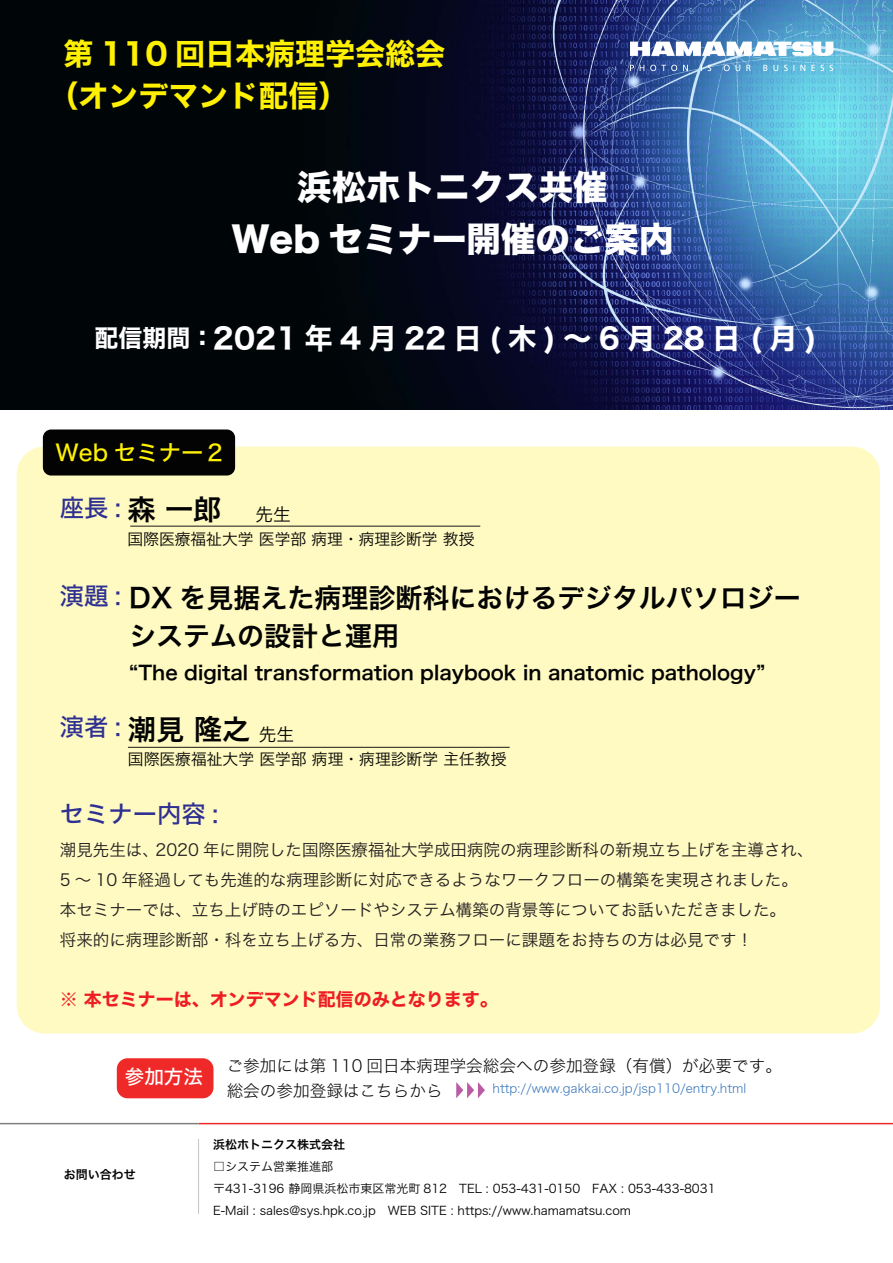
<style>
.page{position:relative;width:893px;height:1263px;background:#fff}
.page>*{position:absolute;margin:0;border:0;box-sizing:border-box;transform-origin:0 0}
.t1{font:34.5px/52.5px "Hira Kaku Std W8";color:#fff;text-align:center}
.t2{font:30px/42px "Hira Kaku Std W7";color:#fff101}
.t3{font:28.5px "Hira Kaku Std N W7";letter-spacing:.25em;color:#fff}
.t4{font:28.2px "Hira Kaku Std W6";color:#030303}
.t5{font:27px/37.5px "Hira Kaku Std N W6";color:#030303}
.t6{font:24.3px "Hira Kaku Std W5";color:#2e3092}
.t7{font:22.5px "Hira Kaku Std W5";color:#fff101}
.t8{font:19.5px "Hira Kaku Std N W6";color:#030303}
.t9{font:19.5px "Hira Kaku Std W5";color:#fff}
.t10{font:18px "Hira Kaku Std W7";color:#ee1d23}
.t11{font:17.7px "Hira Kaku Std W3";color:#030303}
.t12{font:16.65px/24.9px "Hira Kaku Std W2";color:#030303}
.t13{font:16.5px/30px "Hira Kaku Std W3";color:#231f20}
.t14{font:15.75px "Hira Kaku Std W3";color:#030303}
.t15{font:12.45px "Hira Kaku Std W2";color:#3474ba}
.t16{font:12px/21.9px "Hira Kaku Pro W3";color:#030303}
.t17{font:12px "Hira Kaku Pro W6";color:#030303}
.s1{font-family:"Hira Kaku Std W7";font-size:24px}
.s2{font-family:"Hira Kaku Std W5";font-size:24.3px;color:#2e3092}
</style>
<div class="page">
<hr style="left:199px;top:1123px;width:694px;height:1px;background:#ee2928">
<hr style="left:0;top:1123px;width:199px;height:1px;background:#7d8083">
<hr style="left:198px;top:1139px;width:1px;height:75px;background:#c2c3c5">
<div style="left:17px;top:447px;width:863px;height:586px;background:#fffac1;border-radius:28px"></div>
<div style="left:43px;top:429px;width:192px;height:46px;background:#030303;border-radius:8px"></div>
<hr style="left:128px;top:747px;width:382px;height:1px;background:#1a1a19">
<hr style="left:130px;top:526px;width:350px;height:1px;background:#1a1a19">
<div style="left:117px;top:1058px;width:96px;height:40px;background:#ee2928;border-radius:11px"></div>
<svg style="left:456px;top:1082px;width:29px;height:16px"></svg>
<img style="left:0;top:0;width:893px;height:410px">
<svg style="left:630px;top:42px;width:203px;height:14px"></svg>
<svg style="left:630px;top:65px;width:203px;height:6px"></svg>
<h2 class="t2" style="left:48px;top:34px;width:398px;text-indent:15px">第 110 回日本病理学会総会（オンデマンド配信）</h2>
<h1 class="t1" style="left:231px;top:161px;width:444px">浜松ホトニクス共催<br>Web セミナー開催のご案内</h1>
<h3 class="t3" style="left:94px;top:316px;width:724px"><span class="s1">配信期間：</span>2021年4月22日(木)～6月28日 (月)</h3>
<h3 class="t7" style="left:56px;top:435px;width:172px">Web セミナー２</h3>
<h3 class="t6" style="left:60px;top:489px;width:63px">座長 :</h3>
<p class="t11" style="left:255px;top:501px;width:37px">先生</p>
<h3 class="t4" style="left:127px;top:488px;width:96px">森 一郎</h3>
<p class="t14" style="left:127px;top:528px;width:348px">国際医療福祉大学 医学部 病理・病理診断学 教授</p>
<h3 class="t5" style="left:129px;top:580px;width:673px;text-indent:-69px"><span class="s2">演題 :</span> DX を見据えた病理診断科におけるデジタルパソロジーシステムの設計と運用</h3>
<p class="t8" style="left:129px;top:658px;width:637px">“The digital transformation playbook in anatomic pathology”</p>
<h3 class="t4" style="left:128px;top:707px;width:124px">潮見 隆之</h3>
<p class="t14" style="left:128px;top:747px;width:380px">国際医療福祉大学 医学部 病理・病理診断学 主任教授</p>
<h3 class="t6" style="left:60px;top:708px;width:63px">演者 :</h3>
<p class="t11" style="left:259px;top:720px;width:37px">先生</p>
<h3 class="t6" style="left:60px;top:795px;width:160px">セミナー内容 :</h3>
<p class="t13" style="left:60px;top:834px;width:755px">潮見先生は、2020 年に開院した国際医療福祉大学成田病院の病理診断科の新規立ち上げを主導され、5 ～ 10 年経過しても先進的な病理診断に対応できるようなワークフローの構築を実現されました。本セミナーでは、立ち上げ時のエピソードやシステム構築の背景等についてお話いただきました。<br>将来的に病理診断部・科を立ち上げる方、日常の業務フローに課題をお持ちの方は必見です！</p>
<p class="t10" style="left:60px;top:985px;width:439px">※ 本セミナーは、オンデマンド配信のみとなります。</p>
<p class="t9" style="left:125px;top:1062px;width:79px">参加方法</p>
<p class="t12" style="left:227px;top:1053px;width:557px">ご参加には第 110 回日本病理学会総会への参加登録（有償）が必要です。総会の参加登録はこちらから　</p>
<p class="t15" style="left:493px;top:1079px;width:255px">http://www.gakkai.co.jp/jsp110/entry.html</p>
<p class="t17" style="left:64px;top:1163px;width:73px">お問い合わせ</p>
<p class="t17" style="left:213px;top:1133px;width:133px">浜松ホトニクス株式会社</p>
<p class="t16" style="left:213px;top:1155px;width:504px">□システム営業推進部<br>〒431-3196 静岡県浜松市東区常光町 812　TEL : 053-431-0150　FAX : 053-433-8031<br>E-Mail : sales@sys.hpk.co.jp　WEB SITE : https://www.hamamatsu.com</p>
</div>
